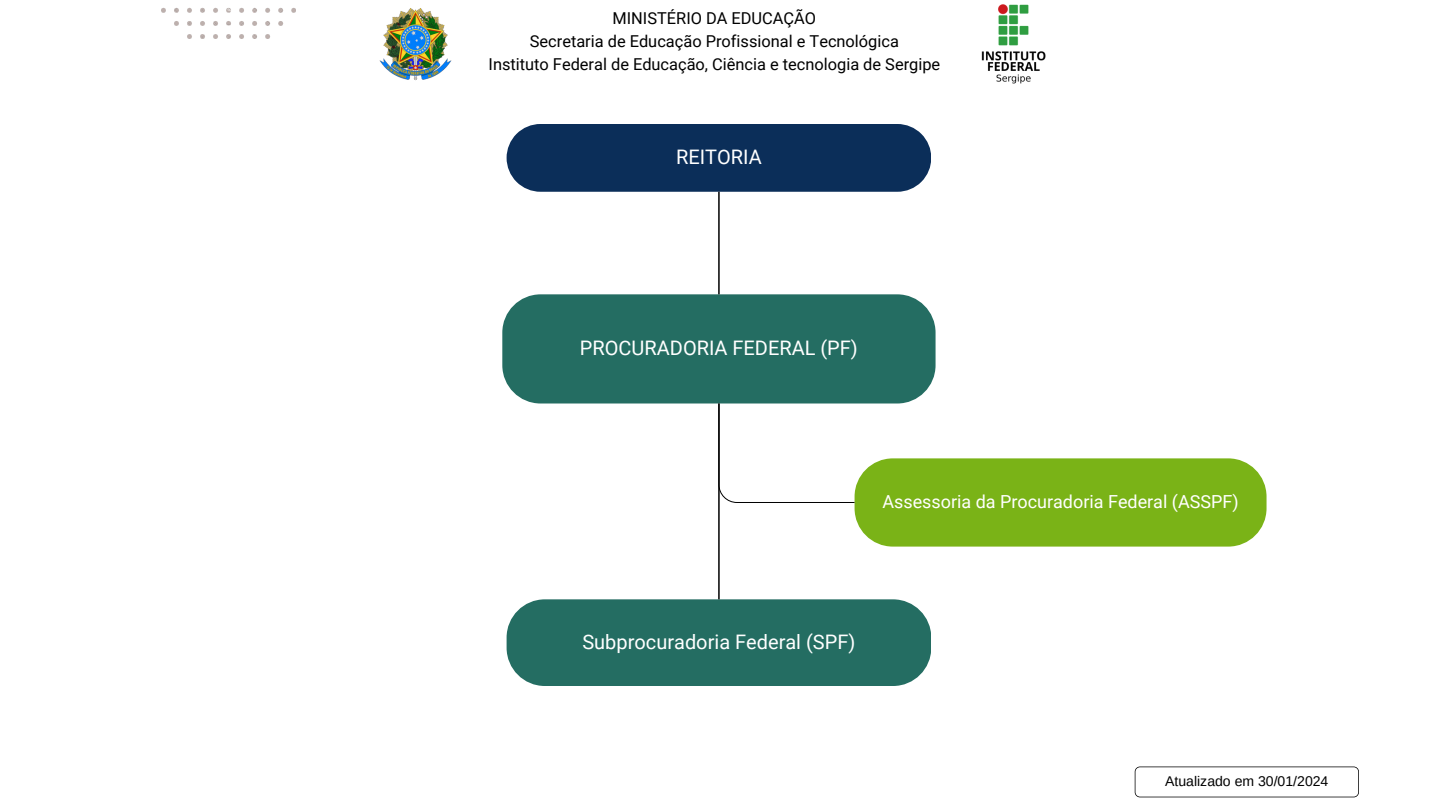
<style>
.page{position:relative;width:1440px;height:810px;background:#fff}
.page>*{position:absolute;margin:0;border:0;box-sizing:border-box;transform-origin:0 0}
.t1{font:20px "Roboto";color:#fff}
.t2{font:18px "Roboto";color:#fff}
.t3{font:16.4px/22.5px "Roboto";color:#000;text-align:center}
.t4{font:14.1px "Arimo";color:#000}
</style>
<div class="page">
<img style="left:161px;top:7px;width:135px;height:31px">
<div style="left:507px;top:124px;width:424px;height:68px;background:#0b2e59"></div>
<div style="left:502px;top:294px;width:434px;height:110px;background:#246d62;border-radius:38px"></div>
<hr style="left:718px;top:192px;width:2px;height:102px;background:#000">
<div style="left:507px;top:599px;width:424px;height:87px;background:#246d62;border-radius:38px"></div>
<hr style="left:718px;top:404px;width:2px;height:195px;background:#000">
<div style="left:855px;top:458px;width:412px;height:89px;background:#7ab317;border-radius:38px"></div>
<img style="left:981px;top:4px;width:65px;height:80px">
<img style="left:379px;top:8px;width:73px;height:73px">
<svg style="left:1135px;top:767px;width:224px;height:30px"></svg>
<svg style="left:718px;top:403px;width:137px;height:100px"></svg>
<h2 class="t3" style="left:489px;top:8px;width:453px">MINISTÉRIO DA EDUCAÇÃO<br>Secretaria de Educação Profissional e Tecnológica<br>Instituto Federal de Educação, Ciência e tecnologia de Sergipe</h2>
<p class="t1" style="left:676px;top:146px;width:87px">REITORIA</p>
<h3 class="t1" style="left:580px;top:337px;width:279px">PROCURADORIA FEDERAL (PF)</h3>
<h1 class="t2" style="left:882px;top:491px;width:358px">Assessoria da Procuradoria Federal (ASSPF)</h1>
<p class="t1" style="left:582px;top:630px;width:274px">Subprocuradoria Federal (SPF)</p>
<p class="t4" style="left:1165px;top:774px;width:165px">Atualizado em 30/01/2024</p>
</div>
